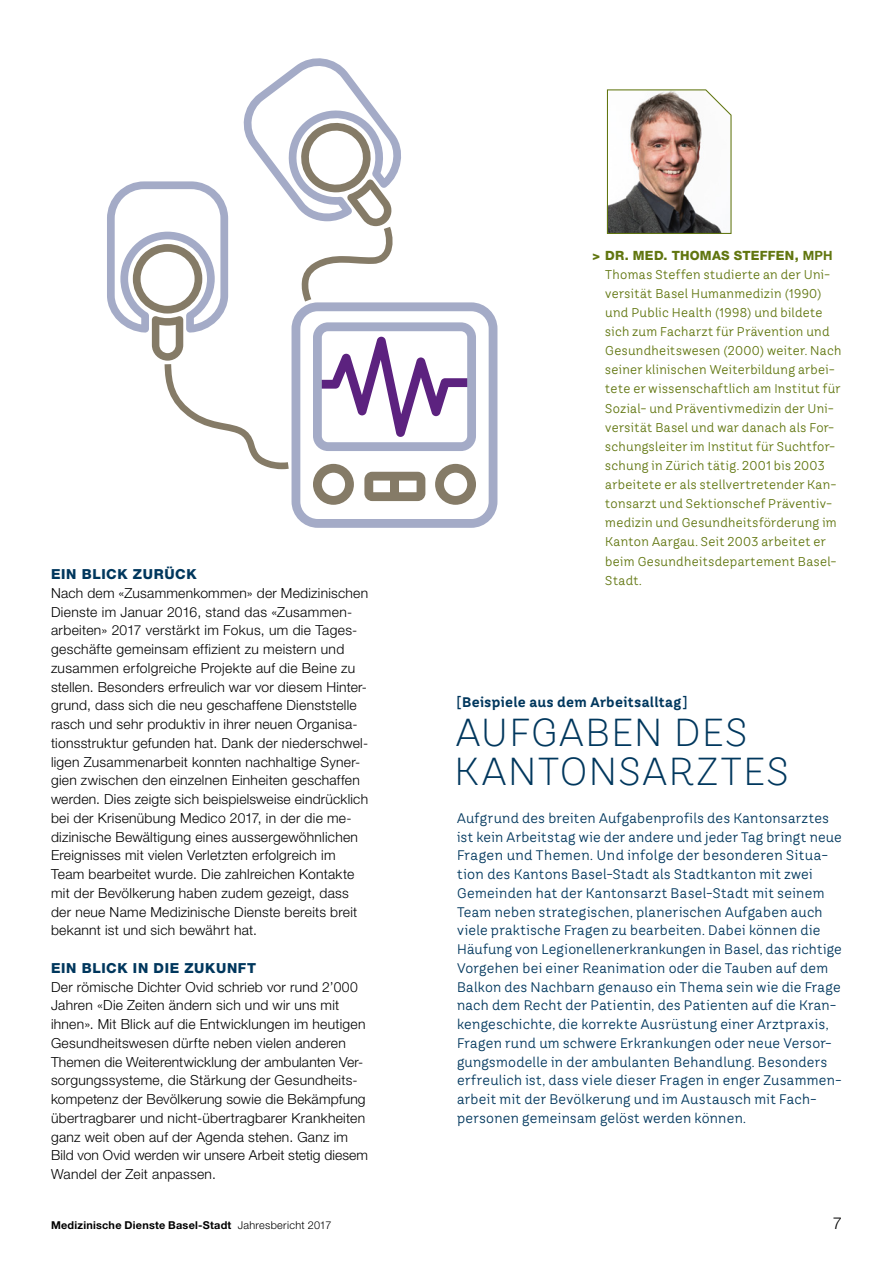
<style>
.page{position:relative;width:893px;height:1263px;background:#fff}
.page>*{position:absolute;margin:0;border:0;box-sizing:border-box;transform-origin:0 0}
.t1{font:300 39px/39px "TT Hazelnuts";letter-spacing:.045em;color:#00375d}
.t2{font:300 16.5px "Helvetica Neue LT Std";color:#000}
.t3{font:300 13.8px/18.8px "Helvetica Neue LT Std";letter-spacing:.02em;color:#000}
.t4{font:13.8px/18.8px "TT Hazelnuts";letter-spacing:.02em;color:#00375d}
.t5{font:800 13.8px "Helvetica Neue LT Std";letter-spacing:.045em;color:#00375d}
.t6{font:700 13.8px "TT Hazelnuts";letter-spacing:.025em;color:#00375d}
.t7{font:12.75px/19.2px "TT Hazelnuts";letter-spacing:.025em;color:#617610}
.t8{font:700 10.8px "Helvetica Neue LT Std";letter-spacing:.02em;color:#000}
.s1{font-family:"Helvetica Neue LT Std";font-weight:800}
.s2{font-family:"Helvetica Neue LT Std";font-weight:700}
.s3{font-weight:500}
.s4{font-weight:300}
</style>
<div class="page">
<svg style="left:292px;top:303px;width:205px;height:225px"></svg>
<svg style="left:107px;top:58px;width:369px;height:447px"></svg>
<svg style="left:606px;top:89px;width:126px;height:145px"></svg>
<h3 class="t5" style="left:51px;top:566px;width:147px">EIN BLICK ZURÜCK</h3>
<p class="t3" style="left:51px;top:583px;width:319px">Nach dem «Zusammenkommen» der Medizinischen Dienste im Januar 2016, stand das «Zusammen&shy;arbeiten» 2017 verstärkt im Fokus, um die Tages&shy;geschäfte gemeinsam effizient zu meistern und zusammen erfolgreiche Projekte auf die Beine zu stellen. Besonders erfreulich war vor diesem Hinter&shy;grund, dass sich die neu geschaffene Dienststelle rasch und sehr produktiv in ihrer neuen Organisa&shy;tionsstruktur gefunden hat. Dank der niederschwel&shy;ligen Zusammenarbeit konnten nachhaltige Syner&shy;gien zwischen den einzelnen Einheiten geschaffen werden. Dies zeigte sich beispielsweise eindrücklich bei der Krisenübung Medico 2017, in der die me&shy;dizinische Bewältigung eines aussergewöhnlichen Ereignisses mit vielen Verletzten erfolgreich im Team bearbeitet wurde. Die zahlreichen Kontakte mit der Bevölkerung haben zudem gezeigt, dass der neue Name Medizinische Dienste bereits breit bekannt ist und sich bewährt hat.</p>
<h3 class="t5" style="left:51px;top:960px;width:207px">EIN BLICK IN DIE ZUKUNFT</h3>
<p class="t3" style="left:51px;top:977px;width:319px">Der römische Dichter Ovid schrieb vor rund 2’000<br>Jahren «Die Zeiten ändern sich und wir uns mit ihnen». Mit Blick auf die Entwicklungen im heutigen Gesundheitswesen dürfte neben vielen anderen Themen die Weiterentwicklung der ambulanten Ver&shy;sorgungssysteme, die Stärkung der Gesundheits&shy;kompetenz der Bevölkerung sowie die Bekämpfung übertragbarer und nicht-übertragbarer Krankheiten ganz weit oben auf der Agenda stehen. Ganz im Bild von Ovid werden wir unsere Arbeit stetig diesem Wandel der Zeit anpassen.</p>
<p class="t7" style="left:605px;top:245px;width:238px;text-indent:-13px"><span class="s1">&gt; DR. MED. THOMAS STEFFEN,</span> <span class="s2">MPH </span>Thomas Steffen studierte an der Uni&shy;versität Basel Humanmedizin (1990) und Public Health (1998) und bildete sich zum Facharzt für Prävention und Gesundheitswesen (2000) weiter. Nach seiner klinischen Weiterbildung arbei&shy;tete er wissenschaftlich am Institut für Sozial- und Präventivmedizin der Uni&shy;versität Basel und war danach als For&shy;schungsleiter im Institut für Suchtfor&shy;schung in Zürich tätig. 2001 bis 2003 arbeitete er als stellvertretender Kan&shy;tonsarzt und Sektionschef Präventiv&shy;medizin und Gesundheitsförderung im Kanton Aargau. Seit 2003 arbeitet er beim Gesundheitsdepartement Basel-Stadt.</p>
<p class="t6" style="left:457px;top:693px;width:233px"><span class="s3">[</span>Beispiele aus dem Arbeitsalltag<span class="s3">]</span></p>
<h3 class="t1" style="left:454px;top:712px;width:336px">AUFGABEN DES<br>KANTONSARZTES</h3>
<p class="t4" style="left:457px;top:808px;width:386px">Aufgrund des breiten Aufgabenprofils des Kantonsarztes ist kein Arbeitstag wie der andere und jeder Tag bringt neue Fragen und Themen. Und infolge der besonderen Situa&shy;tion des Kantons Basel-Stadt als Stadtkanton mit zwei Gemeinden hat der Kantonsarzt Basel-Stadt mit seinem Team neben strategischen, planerischen Aufgaben auch viele praktische Fragen zu bearbeiten. Dabei können die Häufung von Legionellenerkrankungen in Basel, das richtige Vorgehen bei einer Reanimation oder die Tauben auf dem Balkon des Nachbarn genauso ein Thema sein wie die Frage nach dem Recht der Patientin, des Patienten auf die Kran&shy;kengeschichte, die korrekte Ausrüstung einer Arztpraxis, Fragen rund um schwere Erkrankungen oder neue Versor&shy;gungsmodelle in der ambulanten Behandlung. Besonders erfreulich ist, dass viele dieser Fragen in enger Zusammen&shy;arbeit mit der Bevölkerung und im Austausch mit Fach&shy;personen gemeinsam gelöst werden können.</p>
<p class="t8" style="left:51px;top:1218px;width:282px">Medizinische Dienste Basel-Stadt <span class="s4">Jahresbericht 2017</span></p>
<p class="t2" style="left:833px;top:1213px;width:11px">7</p>
</div>
